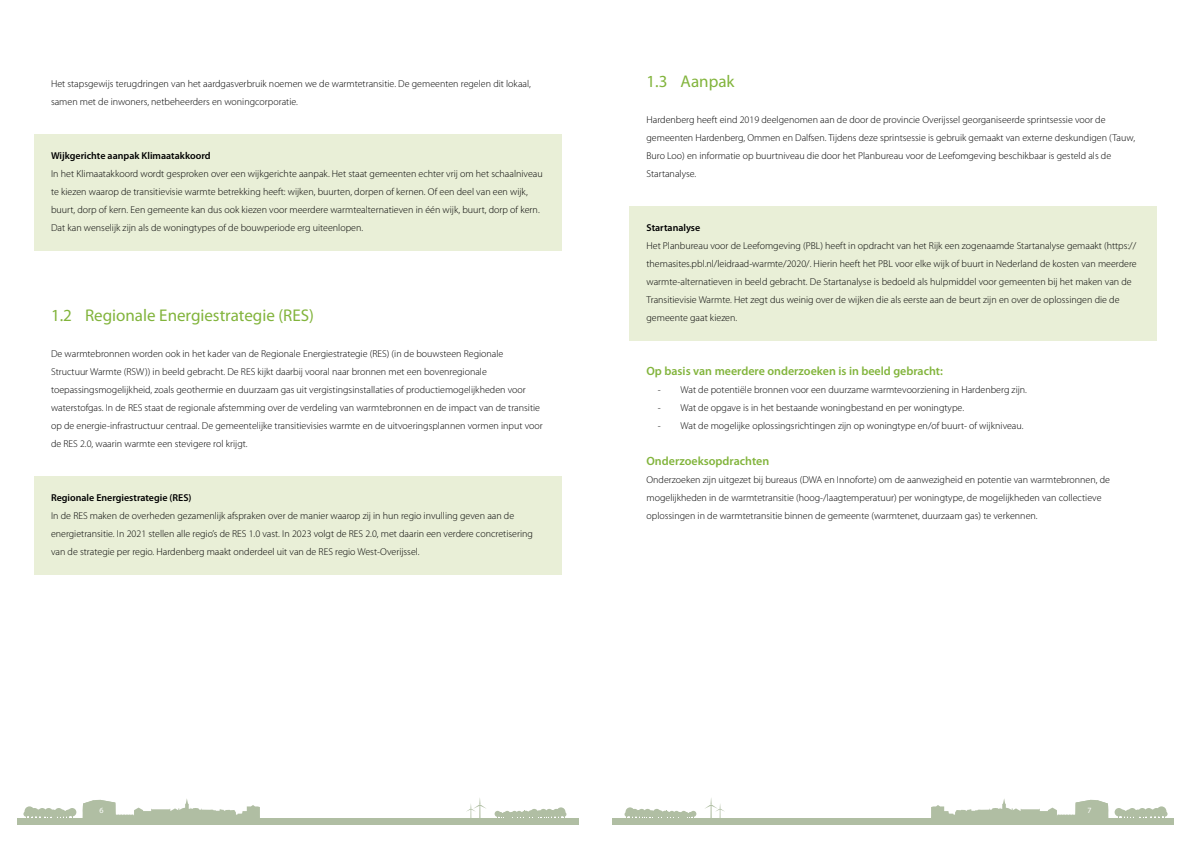
<style>
.page{position:relative;width:1191px;height:842px;background:#fff}
.page>*{position:absolute;margin:0;border:0;box-sizing:border-box;transform-origin:0 0}
.Heading_H2{font:17px "Myriad Pro";color:#82b43c}
.Heading_H3{font:600 12px "Myriad Pro";color:#82b43c}
.platte_tekst{font:300 10px/18px "Myriad Pro";color:#000}
.platte_tekst_kleurvl{font:300 10px/18px "Myriad Pro";color:#000}
.platte_tekst_kleurvl-2{font:600 10px "Myriad Pro";color:#000}
.t1{font:8px "Myriad Pro";color:#fff}
</style>
<div class="page">
<div style="left:68px;top:808px;width:8px;height:8px;background:#b0bea3;border-radius:50%"></div>
<div style="left:25px;top:806px;width:9px;height:10px;background:#b0bea3;border-radius:50%"></div>
<svg style="left:23px;top:809px;width:50px;height:9px"></svg>
<svg style="left:82px;top:799px;width:178px;height:19px"></svg>
<div style="left:17px;top:818px;width:561px;height:7px;background:#b0bea3"></div>
<div style="left:552px;top:809px;width:8px;height:7px;background:#cad3c1;border-radius:50%"></div>
<svg style="left:556px;top:807px;width:9px;height:9px"></svg>
<div style="left:553px;top:809px;width:8px;height:8px;background:#b0bea3;border-radius:50%"></div>
<svg style="left:494px;top:810px;width:72px;height:8px"></svg>
<svg style="left:466px;top:798px;width:20px;height:20px"></svg>
<div style="left:1114px;top:808px;width:9px;height:8px;background:#b0bea3;border-radius:50%"></div>
<svg style="left:1156px;top:806px;width:10px;height:10px"></svg>
<svg style="left:1118px;top:809px;width:49px;height:9px"></svg>
<svg style="left:931px;top:799px;width:177px;height:19px"></svg>
<div style="left:612px;top:818px;width:562px;height:7px;background:#b0bea3"></div>
<div style="left:653px;top:809px;width:7px;height:7px;background:#b0bea3;border-radius:50%"></div>
<div style="left:638px;top:809px;width:7px;height:7px;background:#b0bea3;border-radius:50%"></div>
<div style="left:631px;top:809px;width:7px;height:7px;background:#b0bea3;border-radius:50%"></div>
<svg style="left:625px;top:807px;width:9px;height:9px"></svg>
<div style="left:630px;top:809px;width:7px;height:8px;background:#b0bea3;border-radius:50%"></div>
<svg style="left:624px;top:810px;width:72px;height:8px"></svg>
<svg style="left:705px;top:798px;width:20px;height:20px"></svg>
<div style="left:34px;top:134px;width:527px;height:44px;background:#e9efd7"></div>
<div style="left:34px;top:152px;width:527px;height:98px;background:#e9efd7"></div>
<div style="left:34px;top:476px;width:527px;height:44px;background:#e9efd7"></div>
<div style="left:34px;top:494px;width:527px;height:80px;background:#e9efd7"></div>
<div style="left:629px;top:206px;width:528px;height:44px;background:#e9efd7"></div>
<div style="left:629px;top:224px;width:528px;height:116px;background:#e9efd7"></div>
<p class="platte_tekst" style="left:51px;top:74px;width:481px">Het stapsgewijs terugdringen van het aardgasverbruik noemen we de warmtetransitie. De gemeenten regelen dit lokaal, samen met de inwoners, netbeheerders en woningcorporatie.</p>
<p class="platte_tekst_kleurvl-2" style="left:51px;top:150px;width:161px">Wijkgerichte aanpak Klimaatakkoord</p>
<p class="platte_tekst_kleurvl" style="left:51px;top:164px;width:493px">In het Klimaatakkoord wordt gesproken over een wijkgerichte aanpak. Het staat gemeenten echter vrij om het schaalniveau te kiezen waarop de transitievisie warmte betrekking heeft: wijken, buurten, dorpen of kernen. Of een deel van een wijk, buurt, dorp of kern. Een gemeente kan dus ook kiezen voor meerdere warmtealternatieven in één wijk, buurt, dorp of kern.<br>Dat kan wenselijk zijn als de woningtypes of de bouwperiode erg uiteenlopen.</p>
<h2 class="Heading_H2" style="left:51px;top:306px;width:264px">1.2 Regionale Energiestrategie (RES)</h2>
<p class="platte_tekst" style="left:51px;top:344px;width:493px">De warmtebronnen worden ook in het kader van de Regionale Energiestrategie (RES) (in de bouwsteen Regionale Structuur Warmte (RSW)) in beeld gebracht. De RES kijkt daarbij vooral naar bronnen met een bovenregionale toepassingsmogelijkheid, zoals geothermie en duurzaam gas uit vergistingsinstallaties of productiemogelijkheden voor waterstofgas. In de RES staat de regionale afstemming over de verdeling van warmtebronnen en de impact van de transitie op de energie-infrastructuur centraal. De gemeentelijke transitievisies warmte en de uitvoeringsplannen vormen input voor de RES 2.0, waarin warmte een stevigere rol krijgt.</p>
<p class="platte_tekst_kleurvl-2" style="left:51px;top:492px;width:142px">Regionale Energiestrategie (RES)</p>
<p class="platte_tekst_kleurvl" style="left:51px;top:506px;width:483px">In de RES maken de overheden gezamenlijk afspraken over de manier waarop zij in hun regio invulling geven aan de energietransitie. In 2021 stellen alle regio’s de RES 1.0 vast. In 2023 volgt de RES 2.0, met daarin een verdere concretisering van de strategie per regio. Hardenberg maakt onderdeel uit van de RES regio West-Overijssel.</p>
<h2 class="Heading_H2" style="left:646px;top:72px;width:89px">1.3 Aanpak</h2>
<p class="platte_tekst" style="left:646px;top:110px;width:490px">Hardenberg heeft eind 2019 deelgenomen aan de door de provincie Overijssel georganiseerde sprintsessie voor de gemeenten Hardenberg, Ommen en Dalfsen. Tijdens deze sprintsessie is gebruik gemaakt van externe deskundigen (Tauw, Buro Loo) en informatie op buurtniveau die door het Planbureau voor de Leefomgeving beschikbaar is gesteld als de Startanalyse.</p>
<p class="platte_tekst_kleurvl-2" style="left:646px;top:222px;width:55px">Startanalyse</p>
<p class="platte_tekst_kleurvl" style="left:646px;top:236px;width:492px">Het Planbureau voor de Leefomgeving (PBL) heeft in opdracht van het Rijk een zogenaamde Startanalyse gemaakt (https:// themasites.pbl.nl/leidraad-warmte/2020/. Hierin heeft het PBL voor elke wijk of buurt in Nederland de kosten van meerdere warmte-alternatieven in beeld gebracht. De Startanalyse is bedoeld als hulpmiddel voor gemeenten bij het maken van de Transitievisie Warmte. Het zegt dus weinig over de wijken die als eerste aan de beurt zijn en over de oplossingen die de gemeente gaat kiezen.</p>
<h3 class="Heading_H3" style="left:646px;top:364px;width:298px">Op basis van meerdere onderzoeken is in beeld gebracht:</h3>
<p class="platte_tekst" style="left:658px;top:380px;width:370px">- Wat de potentiële bronnen voor een duurzame warmtevoorziening in Hardenberg zijn.</p>
<p class="platte_tekst" style="left:658px;top:398px;width:308px">- Wat de opgave is in het bestaande woningbestand en per woningtype.</p>
<p class="platte_tekst" style="left:658px;top:416px;width:367px">- Wat de mogelijke oplossingsrichtingen zijn op woningtype en/of buurt- of wijkniveau.</p>
<h3 class="Heading_H3" style="left:646px;top:454px;width:124px">Onderzoeksopdrachten</h3>
<p class="platte_tekst" style="left:646px;top:470px;width:465px">Onderzoeken zijn uitgezet bij bureaus (DWA en Innoforte) om de aanwezigheid en potentie van warmtebronnen, de mogelijkheden in de warmtetransitie (hoog-/laagtemperatuur) per woningtype, de mogelijkheden van collectieve oplossingen in de warmtetransitie binnen de gemeente (warmtenet, duurzaam gas) te verkennen.</p>
<p class="t1" style="left:99px;top:806px;width:6px">6</p>
<p class="t1" style="left:1087px;top:806px;width:6px">7</p>
</div>
